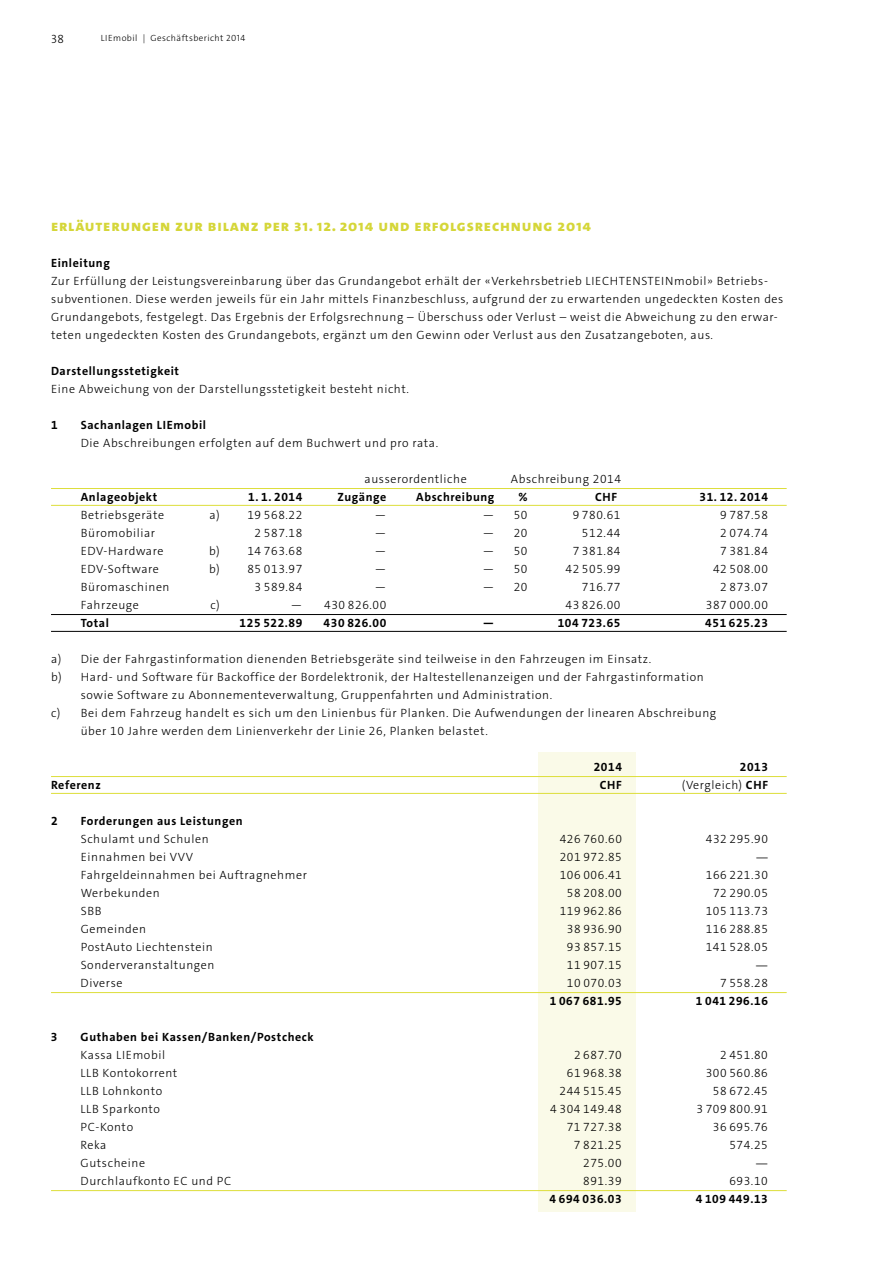
<style>
.page{position:relative;width:893px;height:1263px;background:#fff}
.page>*{position:absolute;margin:0;border:0;box-sizing:border-box;transform-origin:0 0}
.t1{font:800 15.75px "The Sans C4 s";letter-spacing:.05em;color:#d5d639}
.t2{font:300 12px/18px "The Sans C4 s";letter-spacing:.05em;color:#000}
.t3{font:700 12px "The Sans C4 s";letter-spacing:.05em;color:#000}
.t4{font:12px "Myriad Pro";color:#000}
.t5{font:300 9px "The Sans C4 s";letter-spacing:.05em;color:#000}
.s1{font-weight:700}
</style>
<div class="page">
<div style="left:538px;top:753px;width:97px;height:459px;background:#fafae8"></div>
<hr style="left:51px;top:488px;width:736px;height:1px;background:#ddde3a">
<hr style="left:51px;top:505px;width:736px;height:1px;background:#ddde3a">
<hr style="left:51px;top:614px;width:736px;height:1px;background:#000">
<hr style="left:51px;top:631px;width:736px;height:1px;background:#000">
<hr style="left:51px;top:776px;width:736px;height:1px;background:#ddde3a">
<hr style="left:51px;top:793px;width:736px;height:1px;background:#ddde3a">
<hr style="left:51px;top:992px;width:736px;height:1px;background:#ddde3a">
<hr style="left:51px;top:1190px;width:736px;height:1px;background:#ddde3a">
<p class="t2" style="left:51px;top:30px;width:15px">38</p>
<p class="t5" style="left:101px;top:32px;width:146px">LIEmobil | Geschäftsbericht 2014</p>
<h1 class="t1" style="left:51px;top:215px;width:542px">Erläuterungen zur Bilanz per 31. 12. 2014 und Erfolgsrechnung 2014</h1>
<p class="t3" style="left:51px;top:255px;width:60px">Einleitung</p>
<p class="t2" style="left:51px;top:272px;width:734px">Zur Erfüllung der Leistungsvereinbarung über das Grundangebot erhält der «Verkehrsbetrieb LIECHTENSTEINmobil» Betriebs&shy;subventionen. Diese werden jeweils für ein Jahr mittels Finanzbeschluss, aufgrund der zu erwartenden ungedeckten Kosten des Grundangebots, festgelegt. Das Ergebnis der Erfolgsrechnung – Überschuss oder Verlust – weist die Abweichung zu den erwar&shy;teten ungedeckten Kosten des Grundangebots, ergänzt um den Gewinn oder Verlust aus den Zusatzangeboten, aus.</p>
<p class="t3" style="left:51px;top:363px;width:130px">Darstellungsstetigkeit</p>
<p class="t2" style="left:51px;top:380px;width:359px">Eine Abweichung von der Darstellungsstetigkeit besteht nicht.</p>
<p class="t3" style="left:51px;top:417px;width:8px">1</p>
<p class="t3" style="left:81px;top:417px;width:127px">Sachanlagen LIEmobil</p>
<p class="t2" style="left:81px;top:434px;width:359px">Die Abschreibungen erfolgten auf dem Buchwert und pro rata.</p>
<p class="t2" style="left:365px;top:470px;width:104px">ausserordentliche</p>
<p class="t2" style="left:511px;top:470px;width:112px">Abschreibung 2014</p>
<p class="t3" style="left:81px;top:489px;width:78px">Anlageobjekt</p>
<p class="t3" style="left:248px;top:489px;width:56px">1. 1. 2014</p>
<p class="t3" style="left:338px;top:489px;width:50px">Zugänge</p>
<p class="t3" style="left:416px;top:489px;width:80px">Abschreibung</p>
<p class="t3" style="left:518px;top:489px;width:11px">%</p>
<p class="t3" style="left:595px;top:489px;width:24px">CHF</p>
<p class="t3" style="left:699px;top:489px;width:70px">31. 12. 2014</p>
<p class="t2" style="left:81px;top:506px;width:85px">Betriebsgeräte</p>
<p class="t2" style="left:209px;top:506px;width:94px">a) 19 568.22</p>
<p class="t2" style="left:374px;top:506px;width:13px">—</p>
<p class="t2" style="left:482px;top:506px;width:46px">— 50</p>
<p class="t2" style="left:573px;top:506px;width:49px">9 780.61</p>
<p class="t2" style="left:720px;top:506px;width:49px">9 787.58</p>
<p class="t2" style="left:81px;top:524px;width:76px">Büromobiliar</p>
<p class="t2" style="left:255px;top:524px;width:49px">2 587.18</p>
<p class="t2" style="left:374px;top:524px;width:13px">—</p>
<p class="t2" style="left:482px;top:524px;width:46px">— 20</p>
<p class="t2" style="left:582px;top:524px;width:40px">512.44</p>
<p class="t2" style="left:720px;top:524px;width:49px">2 074.74</p>
<p class="t2" style="left:81px;top:542px;width:84px">EDV-Hardware</p>
<p class="t2" style="left:209px;top:542px;width:95px">b) 14 763.68</p>
<p class="t2" style="left:374px;top:542px;width:13px">—</p>
<p class="t2" style="left:482px;top:542px;width:46px">— 50</p>
<p class="t2" style="left:573px;top:542px;width:49px">7 381.84</p>
<p class="t2" style="left:720px;top:542px;width:49px">7 381.84</p>
<p class="t2" style="left:81px;top:560px;width:80px">EDV-Software</p>
<p class="t2" style="left:209px;top:560px;width:95px">b) 85 013.97</p>
<p class="t2" style="left:374px;top:560px;width:13px">—</p>
<p class="t2" style="left:482px;top:560px;width:46px">— 50</p>
<p class="t2" style="left:565px;top:560px;width:56px">42 505.99</p>
<p class="t2" style="left:713px;top:560px;width:56px">42 508.00</p>
<p class="t2" style="left:81px;top:578px;width:90px">Büromaschinen</p>
<p class="t2" style="left:255px;top:578px;width:49px">3 589.84</p>
<p class="t2" style="left:374px;top:578px;width:13px">—</p>
<p class="t2" style="left:482px;top:578px;width:46px">— 20</p>
<p class="t2" style="left:582px;top:578px;width:40px">716.77</p>
<p class="t2" style="left:720px;top:578px;width:49px">2 873.07</p>
<p class="t2" style="left:81px;top:596px;width:60px">Fahrzeuge</p>
<p class="t2" style="left:210px;top:596px;width:11px">c)</p>
<p class="t2" style="left:290px;top:596px;width:97px">— 430 826.00</p>
<p class="t2" style="left:565px;top:596px;width:56px">43 826.00</p>
<p class="t2" style="left:706px;top:596px;width:64px">387 000.00</p>
<p class="t3" style="left:81px;top:615px;width:30px">Total</p>
<p class="t3" style="left:240px;top:615px;width:64px">125 522.89</p>
<p class="t3" style="left:324px;top:615px;width:64px">430 826.00</p>
<p class="t3" style="left:482px;top:615px;width:13px">—</p>
<p class="t3" style="left:558px;top:615px;width:64px">104 723.65</p>
<p class="t3" style="left:705px;top:615px;width:64px">451 625.23</p>
<p class="t2" style="left:51px;top:650px;width:602px">a) Die der Fahrgastinformation dienenden Betriebsgeräte sind teilweise in den Fahrzeugen im Einsatz.</p>
<p class="t2" style="left:51px;top:668px;width:654px">b) Hard- und Software für Backoffice der Bordelektronik, der Haltestellenanzeigen und der Fahrgastinformation</p>
<p class="t2" style="left:81px;top:686px;width:473px">sowie Software zu Abonnementeverwaltung, Gruppenfahrten und Administration.</p>
<p class="t2" style="left:51px;top:704px;width:667px">c) Bei dem Fahrzeug handelt es sich um den Linienbus für Planken. Die Aufwendungen der linearen Abschreibung</p>
<p class="t2" style="left:81px;top:722px;width:409px">über 10 Jahre werden dem Linienverkehr der Linie 26, Planken belastet.</p>
<p class="t3" style="left:594px;top:759px;width:30px">2014</p>
<p class="t3" style="left:740px;top:759px;width:30px">2013</p>
<p class="t3" style="left:51px;top:777px;width:51px">Referenz</p>
<p class="t3" style="left:600px;top:777px;width:24px">CHF</p>
<p class="t2" style="left:682px;top:776px;width:88px">(Vergleich) <span class="s1">CHF</span></p>
<p class="t3" style="left:51px;top:813px;width:8px">2</p>
<p class="t3" style="left:81px;top:813px;width:163px">Forderungen aus Leistungen</p>
<p class="t2" style="left:81px;top:830px;width:130px">Schulamt und Schulen</p>
<p class="t2" style="left:560px;top:830px;width:64px">426 760.60</p>
<p class="t2" style="left:706px;top:830px;width:64px">432 295.90</p>
<p class="t2" style="left:81px;top:848px;width:114px">Einnahmen bei VVV</p>
<p class="t2" style="left:560px;top:848px;width:64px">201 972.85</p>
<p class="t4" style="left:756px;top:849px;width:13px">—</p>
<p class="t2" style="left:81px;top:866px;width:228px">Fahrgeldeinnahmen bei Auftragnehmer</p>
<p class="t2" style="left:560px;top:866px;width:64px">106 006.41</p>
<p class="t2" style="left:706px;top:866px;width:64px">166 221.30</p>
<p class="t2" style="left:81px;top:884px;width:81px">Werbekunden</p>
<p class="t2" style="left:567px;top:884px;width:56px">58 208.00</p>
<p class="t2" style="left:713px;top:884px;width:56px">72 290.05</p>
<p class="t2" style="left:81px;top:902px;width:22px">SBB</p>
<p class="t2" style="left:560px;top:902px;width:64px">119 962.86</p>
<p class="t2" style="left:706px;top:902px;width:64px">105 113.73</p>
<p class="t2" style="left:81px;top:920px;width:67px">Gemeinden</p>
<p class="t2" style="left:567px;top:920px;width:56px">38 936.90</p>
<p class="t2" style="left:706px;top:920px;width:64px">116 288.85</p>
<p class="t2" style="left:81px;top:938px;width:134px">PostAuto Liechtenstein</p>
<p class="t2" style="left:567px;top:938px;width:56px">93 857.15</p>
<p class="t2" style="left:706px;top:938px;width:64px">141 528.05</p>
<p class="t2" style="left:81px;top:956px;width:135px">Sonderveranstaltungen</p>
<p class="t2" style="left:567px;top:956px;width:56px">11 907.15</p>
<p class="t4" style="left:756px;top:957px;width:13px">—</p>
<p class="t2" style="left:81px;top:974px;width:43px">Diverse</p>
<p class="t2" style="left:567px;top:974px;width:56px">10 070.03</p>
<p class="t2" style="left:720px;top:974px;width:49px">7 558.28</p>
<p class="t3" style="left:550px;top:993px;width:74px">1 067 681.95</p>
<p class="t3" style="left:696px;top:993px;width:74px">1 041 296.16</p>
<p class="t3" style="left:51px;top:1029px;width:8px">3</p>
<p class="t3" style="left:81px;top:1029px;width:235px">Guthaben bei Kassen/Banken/Postcheck</p>
<p class="t2" style="left:81px;top:1046px;width:86px">Kassa LIEmobil</p>
<p class="t2" style="left:574px;top:1046px;width:49px">2 687.70</p>
<p class="t2" style="left:720px;top:1046px;width:49px">2 451.80</p>
<p class="t2" style="left:81px;top:1064px;width:98px">LLB Kontokorrent</p>
<p class="t2" style="left:567px;top:1064px;width:56px">61 968.38</p>
<p class="t2" style="left:706px;top:1064px;width:64px">300 560.86</p>
<p class="t2" style="left:81px;top:1082px;width:83px">LLB Lohnkonto</p>
<p class="t2" style="left:560px;top:1082px;width:64px">244 515.45</p>
<p class="t2" style="left:713px;top:1082px;width:56px">58 672.45</p>
<p class="t2" style="left:81px;top:1100px;width:81px">LLB Sparkonto</p>
<p class="t2" style="left:550px;top:1100px;width:73px">4 304 149.48</p>
<p class="t2" style="left:696px;top:1100px;width:73px">3 709 800.91</p>
<p class="t2" style="left:81px;top:1118px;width:54px">PC-Konto</p>
<p class="t2" style="left:567px;top:1118px;width:56px">71 727.38</p>
<p class="t2" style="left:713px;top:1118px;width:56px">36 695.76</p>
<p class="t2" style="left:81px;top:1136px;width:27px">Reka</p>
<p class="t2" style="left:574px;top:1136px;width:49px">7 821.25</p>
<p class="t2" style="left:729px;top:1136px;width:40px">574.25</p>
<p class="t2" style="left:81px;top:1154px;width:66px">Gutscheine</p>
<p class="t2" style="left:583px;top:1154px;width:40px">275.00</p>
<p class="t4" style="left:756px;top:1155px;width:13px">—</p>
<p class="t2" style="left:81px;top:1172px;width:152px">Durchlaufkonto EC und PC</p>
<p class="t2" style="left:583px;top:1172px;width:40px">891.39</p>
<p class="t2" style="left:729px;top:1172px;width:40px">693.10</p>
<p class="t3" style="left:550px;top:1191px;width:74px">4 694 036.03</p>
<p class="t3" style="left:696px;top:1191px;width:74px">4 109 449.13</p>
</div>
